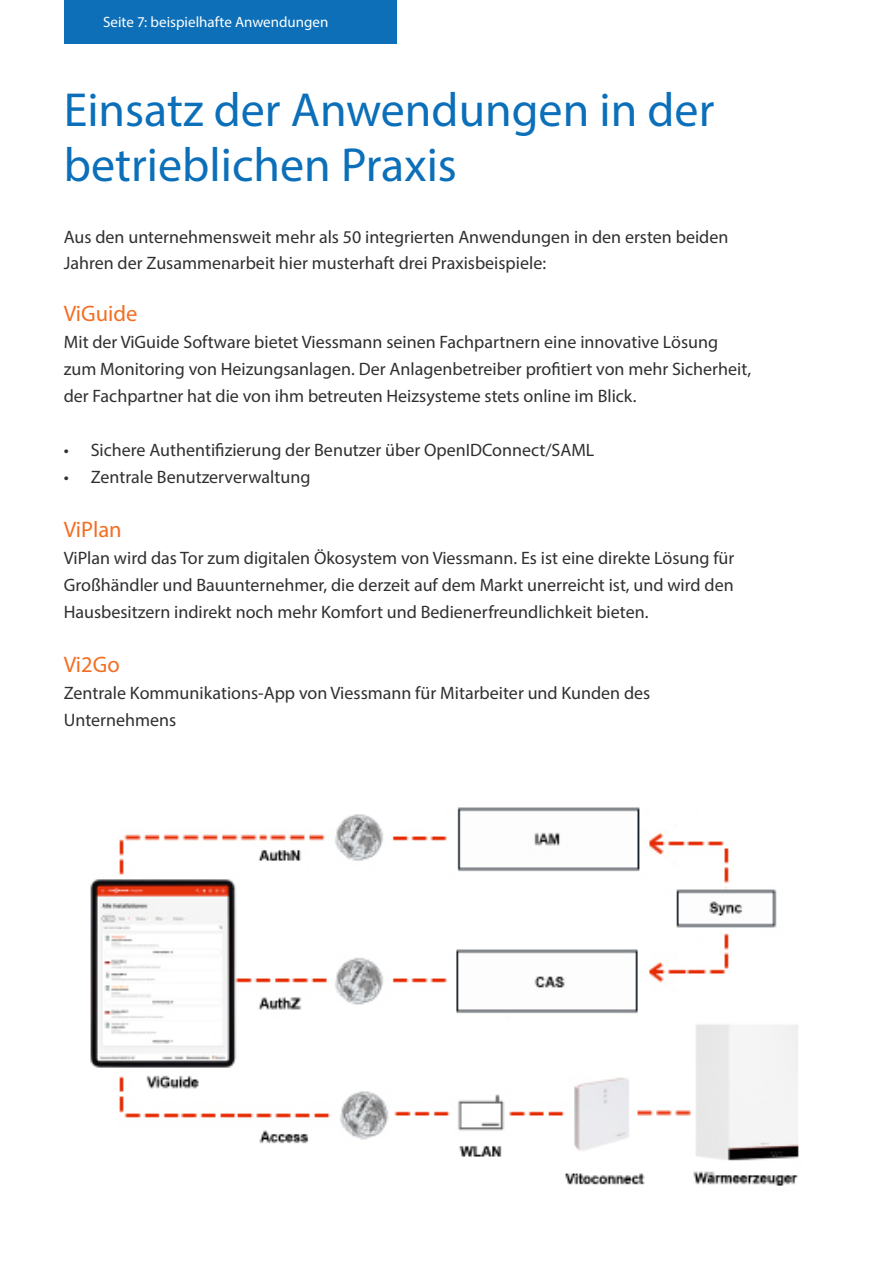
<style>
.page{position:relative;width:893px;height:1263px;background:#fff}
.page>*{position:absolute;margin:0;border:0;box-sizing:border-box;transform-origin:0 0}
.T4{font:48px/55.5px "Myriad Pro";color:#0b6fb9}
.t1{font:22.5px "Myriad Pro";color:#f36e22}
.t2{font:18px/27px "Myriad Pro";color:#312f30}
.T4-2{font:15px "Myriad Pro";color:#fff}
</style>
<div class="page">
<img style="left:90px;top:807px;width:709px;height:379px">
<div style="left:64px;top:0;width:332px;height:44px;background:#0c6fb8"></div>
<p class="T4-2" style="left:103px;top:12px;width:227px">Seite 7: beispielhafte Anwendungen</p>
<p class="T4" style="left:64px;top:81px;width:652px">Einsatz der Anwendungen in der betrieblichen Praxis</p>
<h2 class="t2" style="left:64px;top:224px;width:666px;line-height:25.5px">Aus den unternehmensweit mehr als 50 integrierten Anwendungen in den ersten beiden<br>Jahren der Zusammenarbeit hier musterhaft drei Praxisbeispiele:</h2>
<h2 class="t1" style="left:64px;top:300px;width:75px">ViGuide</h2>
<h2 class="t2" style="left:64px;top:329px;width:689px">Mit der ViGuide Software bietet Viessmann seinen Fachpartnern eine innovative Lösung zum Monitoring von Heizungsanlagen. Der Anlagenbetreiber profitiert von mehr Sicherheit, der Fachpartner hat die von ihm betreuten Heizsysteme stets online im Blick.</h2>
<p class="t2" style="left:64px;top:437px;width:532px">• Sichere Authentifizierung der Benutzer über OpenIDConnect/SAML</p>
<p class="t2" style="left:64px;top:464px;width:248px">• Zentrale Benutzerverwaltung</p>
<h2 class="t1" style="left:64px;top:516px;width:59px">ViPlan</h2>
<h2 class="t2" style="left:64px;top:545px;width:672px;text-align:justify">ViPlan wird das Tor zum digitalen Ökosystem von Viessmann. Es ist eine direkte Lösung für Großhändler und Bauunternehmer, die derzeit auf dem Markt unerreicht ist, und wird den Hausbesitzern indirekt noch mehr Komfort und Bedienerfreundlichkeit bieten.</h2>
<h2 class="t1" style="left:64px;top:651px;width:58px">Vi2Go</h2>
<h2 class="t2" style="left:64px;top:680px;width:588px">Zentrale Kommunikations-App von Viessmann für Mitarbeiter und Kunden des<br>Unternehmens</h2>
</div>
